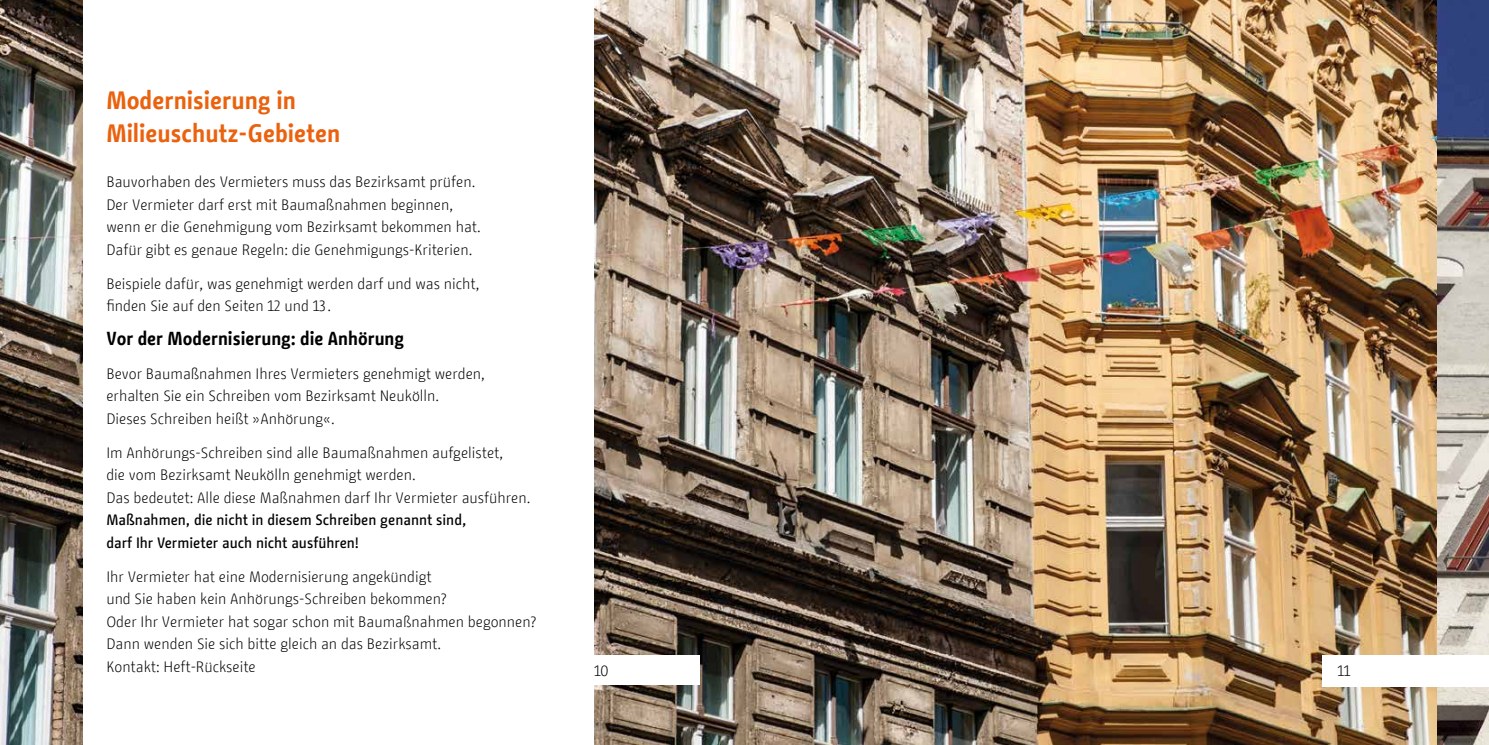
<style>
.page{position:relative;width:1489px;height:745px;background:#fff}
.page>*{position:absolute;margin:0;border:0;box-sizing:border-box;transform-origin:0 0}
.t1{font:700 25px/33.8px "BMF Change";color:#ea620e}
.t2{font:700 18.75px "BMF Change";color:#000}
.t3{font:300 15px/22.5px "BMF Change";color:#000}
.t4{font:500 15px/22.5px "BMF Change";color:#000}
</style>
<div class="page">
<img style="left:0;top:0;width:82px;height:744px">
<img style="left:594px;top:0;width:843px;height:744px">
<img style="left:1437px;top:0;width:51px;height:744px">
<div style="left:107px;top:655px;width:592px;height:29px;background:#fff"></div>
<div style="left:1322px;top:655px;width:166px;height:31px;background:#fff"></div>
<h1 class="t1" style="left:106px;top:83px;width:235px">Modernisierung in<br>Milieuschutz-Gebieten</h1>
<p class="t3" style="left:106px;top:171px;width:376px">Bauvorhaben des Vermieters muss das Bezirksamt prüfen.<br>Der Vermieter darf erst mit Baumaßnahmen beginnen, wenn er die Genehmigung vom Bezirksamt bekommen hat.<br>Dafür gibt es genaue Regeln: die Genehmigungs-Kriterien.</p>
<p class="t3" style="left:106px;top:272px;width:374px">Beispiele dafür, was genehmigt werden darf und was nicht, finden Sie auf den Seiten 12 und 13.</p>
<p class="t2" style="left:106px;top:325px;width:299px">Vor der Modernisierung: die Anhörung</p>
<p class="t3" style="left:106px;top:362px;width:380px">Bevor Baumaßnahmen Ihres Vermieters genehmigt werden, erhalten Sie ein Schreiben vom Bezirksamt Neukölln.<br>Dieses Schreiben heißt »Anhörung«.</p>
<p class="t3" style="left:106px;top:441px;width:425px">Im Anhörungs-Schreiben sind alle Baumaßnahmen aufgelistet,<br>die vom Bezirksamt Neukölln genehmigt werden.<br>Das bedeutet: Alle diese Maßnahmen darf Ihr Vermieter ausführen.</p>
<p class="t4" style="left:106px;top:508px;width:361px">Maßnahmen, die nicht in diesem Schreiben genannt sind, darf Ihr Vermieter auch nicht ausführen!</p>
<p class="t3" style="left:106px;top:564px;width:431px">Ihr Vermieter hat eine Modernisierung angekündigt<br>und Sie haben kein Anhörungs-Schreiben bekommen?<br>Oder Ihr Vermieter hat sogar schon mit Baumaßnahmen begonnen?<br>Dann wenden Sie sich bitte gleich an das Bezirksamt.<br>Kontakt: Heft-Rückseite</p>
<p class="t3" style="left:594px;top:659px;width:16px">10</p>
<p class="t3" style="left:1337px;top:659px;width:14px">11</p>
</div>
